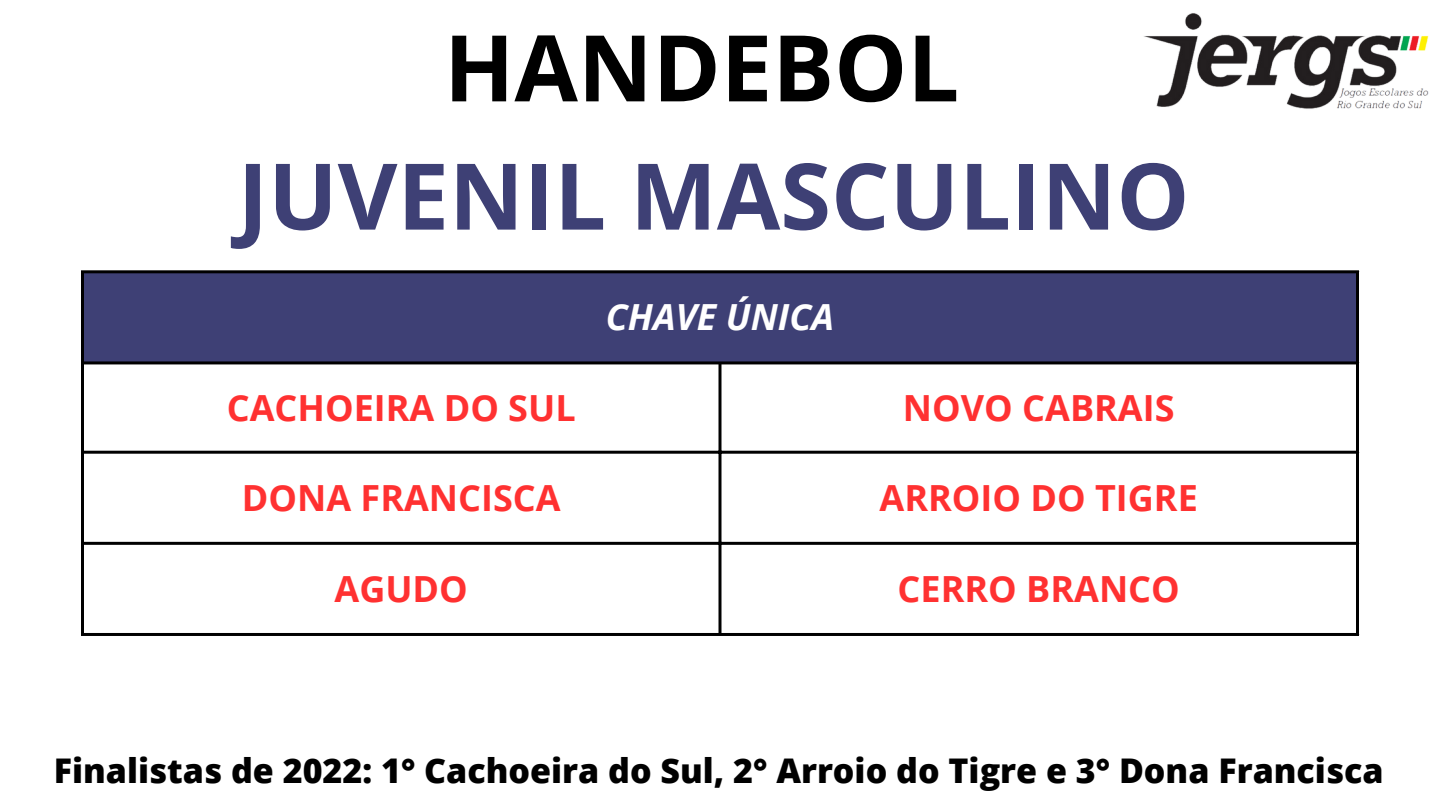
<style>
.page{position:relative;width:1440px;height:810px;background:#fff}
.page>*{position:absolute;margin:0;border:0;box-sizing:border-box;transform-origin:0 0}
.t1{font:700 92px "Open Sans";color:#3e4075}
.t2{font:700 92px "Open Sans";color:#000}
.t3{font:700 36px "Open Sans";color:#ff3131}
.t4{font:italic 700 36px "Open Sans";color:#fff}
.t5{font:800 34px "Open Sans";color:#000}
</style>
<div class="page">
<div style="left:82px;top:272px;width:1276px;height:91px;background:#3e4075"></div>
<hr style="left:81px;top:273px;width:3px;height:360px;background:#000">
<svg style="left:718px;top:364px;width:4px;height:269px"></svg>
<hr style="left:1356px;top:273px;width:3px;height:360px;background:#000">
<hr style="left:81px;top:270px;width:1278px;height:3px;background:#000">
<hr style="left:81px;top:361px;width:1278px;height:3px;background:#000">
<hr style="left:81px;top:451px;width:1278px;height:3px;background:#000">
<hr style="left:81px;top:542px;width:1278px;height:3px;background:#000">
<hr style="left:81px;top:633px;width:1278px;height:3px;background:#000">
<img style="left:1144px;top:13px;width:285px;height:96px">
<p class="t2" style="left:444px;top:3px;width:517px">HANDEBOL</p>
<p class="t1" style="left:238px;top:131px;width:953px">JUVENIL MASCULINO</p>
<p class="t4" style="left:606px;top:292px;width:230px">CHAVE ÚNICA</p>
<p class="t3" style="left:227px;top:382px;width:350px">CACHOEIRA DO SUL</p>
<p class="t3" style="left:903px;top:382px;width:273px">NOVO CABRAIS</p>
<p class="t3" style="left:242px;top:472px;width:320px">DONA FRANCISCA</p>
<p class="t3" style="left:880px;top:472px;width:320px">ARROIO DO TIGRE</p>
<p class="t3" style="left:335px;top:563px;width:135px">AGUDO</p>
<p class="t3" style="left:898px;top:563px;width:284px">CERRO BRANCO</p>
<p class="t5" style="left:54px;top:747px;width:1331px">Finalistas de 2022: 1° Cachoeira do Sul, 2° Arroio do Tigre e 3° Dona Francisca</p>
</div>
